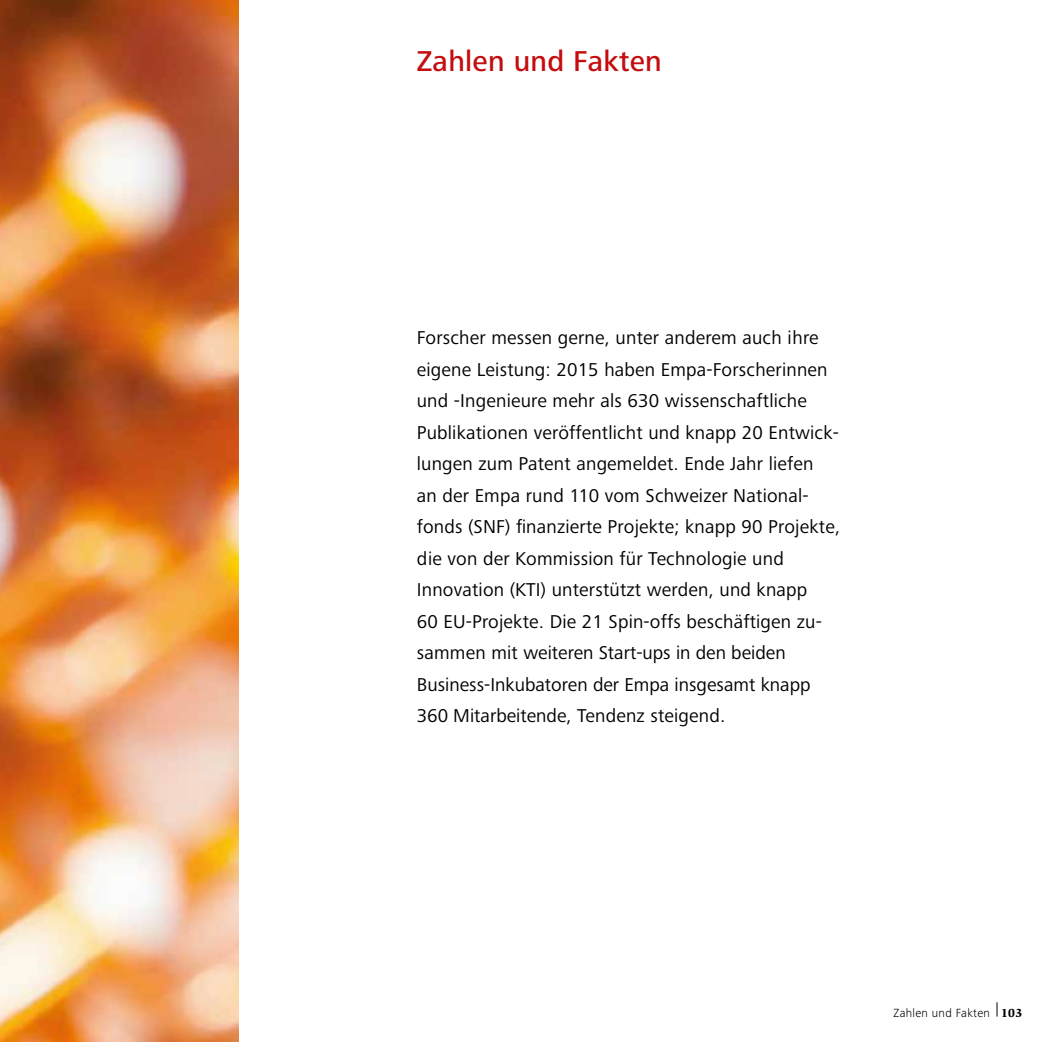
<style>
.page{position:relative;width:1042px;height:1042px;background:#fff}
.page>*{position:absolute;margin:0;border:0;box-sizing:border-box;transform-origin:0 0}
.t1{font:500 29.75px "Frutiger Next Pro";letter-spacing:.01em;color:#c40d0e}
.t2{font:19.25px/31.5px "Frutiger Next Pro";letter-spacing:.01em;color:#000}
.t3{font:300 12.25px "Frutiger Next Pro";letter-spacing:.025em;color:#000}
.s1{font-family:"Slimbach Std";font-weight:900}
</style>
<div class="page">
<img style="left:0;top:0;width:238px;height:1042px">
<svg style="left:996px;top:1002px;width:1px;height:14px"></svg>
<h1 class="t1" style="left:417px;top:45px;width:247px">Zahlen und Fakten</h1>
<p class="t2" style="left:417px;top:322px;width:425px">Forscher messen gerne, unter anderem auch ihre eigene Leistung: 2015 haben Empa-Forscherinnen und -Ingenieure mehr als 630 wissenschaftliche Publikationen veröffentlicht und knapp 20 Entwick&shy;lungen zum Patent angemeldet. Ende Jahr liefen<br>an der Empa rund 110 vom Schweizer National&shy;fonds (SNF) finanzierte Projekte; knapp 90 Projekte, die von der Kommission für Technologie und Innovation (KTI) unterstützt werden, und knapp<br>60 EU-Projekte. Die 21 Spin-offs beschäftigen zu&shy;sammen mit weiteren Start-ups in den beiden Business-Inkubatoren der Empa insgesamt knapp 360 Mitarbeitende, Tendenz steigend.</p>
<p class="t3" style="left:893px;top:1005px;width:130px">Zahlen und Fakten <span class="s1">103</span></p>
</div>
